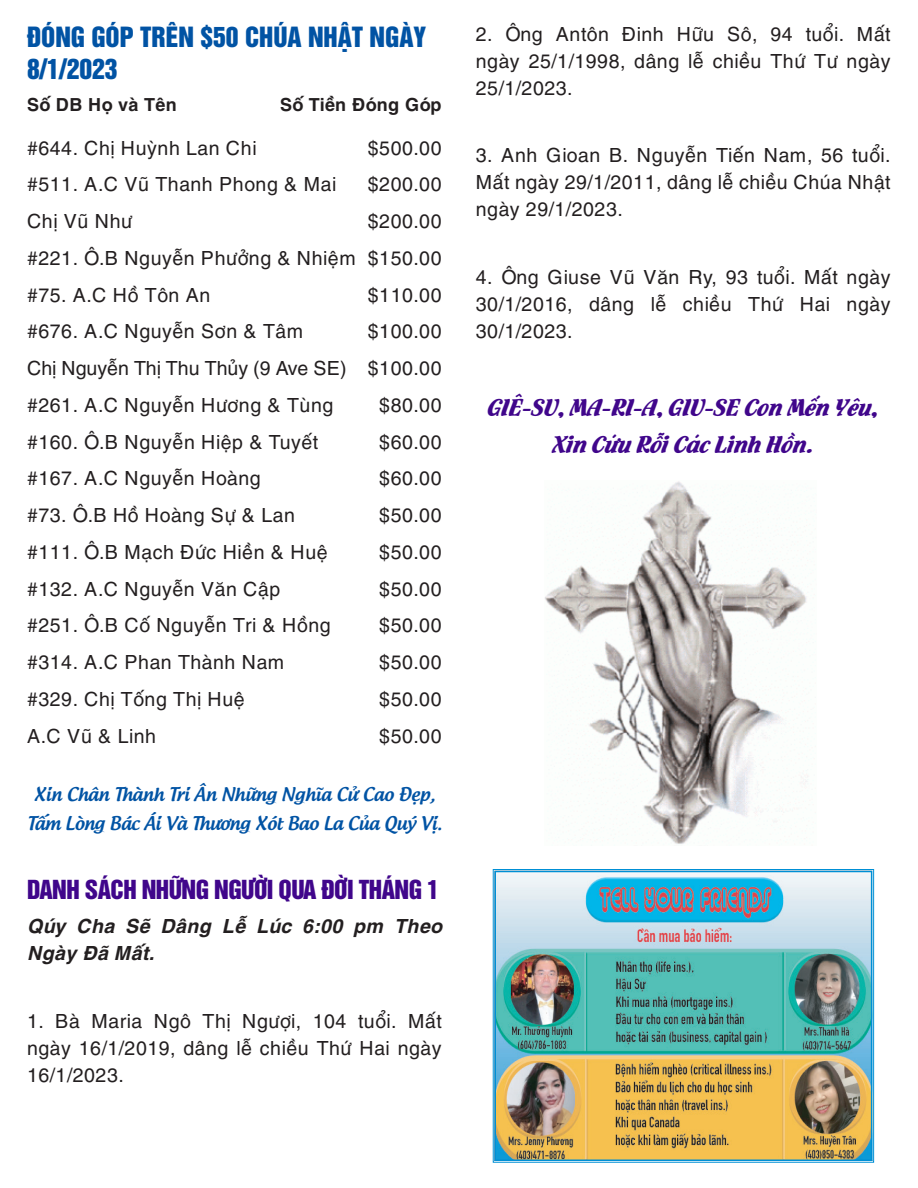
<style>
.page{position:relative;width:918px;height:1188px;background:#fff}
.page>*{position:absolute;margin:0;border:0;box-sizing:border-box;transform-origin:0 0}
.t1{font:25.5px "UTM Flamenco";color:#40068b}
.Paragraph_1{font:25.5px/31.5px "UTM Helvet Ins";color:#0153a4}
.Paragraph_1-2{font:24px "UTM Helvet Ins";letter-spacing:-.02em;color:#40068b}
.t2{font:19.5px/27px "UTM Helve";color:#231f20;text-align:justify}
.t3{font:italic 700 19.5px/27px "UTM Helve";color:#231f20}
.t4{font:19.5px "UTM Helve";letter-spacing:-.03em;color:#231f20}
.t5{font:18px "UTM Androgyne";letter-spacing:-.01em;color:#0153a4}
.Thong_Bao_Title{font:700 18px "UTM Helve";color:#231f20}
</style>
<div class="page">
<img style="left:545px;top:481px;width:264px;height:363px">
<img style="left:494px;top:870px;width:379px;height:292px">
<p class="Paragraph_1" style="left:27px;top:20px;width:401px">ĐÓNG GÓP TRÊN $50 CHÚA NHẬT NGÀY<br>8/1/2023</p>
<p class="Thong_Bao_Title" style="left:27px;top:90px;width:152px">Số DB Họ và Tên</p>
<p class="Thong_Bao_Title" style="left:280px;top:90px;width:164px">Số Tiền Đóng Góp</p>
<p class="t2" style="left:27px;top:132px;width:231px">#644. Chị Huỳnh Lan Chi</p>
<p class="t2" style="left:368px;top:132px;width:76px">$500.00</p>
<p class="t2" style="left:27px;top:169px;width:311px">#511. A.C Vũ Thanh Phong &amp; Mai</p>
<p class="t2" style="left:368px;top:169px;width:76px">$200.00</p>
<p class="t2" style="left:27px;top:206px;width:107px">Chị Vũ Như</p>
<p class="t2" style="left:368px;top:206px;width:76px">$200.00</p>
<p class="t2" style="left:27px;top:242px;width:417px">#221. Ô.B Nguyễn Phưởng &amp; Nhiệm $150.00</p>
<p class="t2" style="left:27px;top:279px;width:186px">#75. A.C Hồ Tôn An</p>
<p class="t2" style="left:368px;top:279px;width:76px">$110.00</p>
<p class="t2" style="left:27px;top:316px;width:278px">#676. A.C Nguyễn Sơn &amp; Tâm</p>
<p class="t2" style="left:368px;top:316px;width:76px">$100.00</p>
<p class="t4" style="left:27px;top:353px;width:417px">Chị Nguyễn Thị Thu Thủy (9 Ave SE) $100.00</p>
<p class="t2" style="left:27px;top:389px;width:308px">#261. A.C Nguyễn Hương &amp; Tùng</p>
<p class="t2" style="left:379px;top:389px;width:64px">$80.00</p>
<p class="t2" style="left:27px;top:426px;width:293px">#160. Ô.B Nguyễn Hiệp &amp; Tuyết</p>
<p class="t2" style="left:379px;top:426px;width:64px">$60.00</p>
<p class="t2" style="left:27px;top:463px;width:236px">#167. A.C Nguyễn Hoàng</p>
<p class="t2" style="left:379px;top:463px;width:64px">$60.00</p>
<p class="t2" style="left:27px;top:500px;width:270px">#73. Ô.B Hồ Hoàng Sự &amp; Lan</p>
<p class="t2" style="left:379px;top:500px;width:64px">$50.00</p>
<p class="t2" style="left:27px;top:536px;width:303px">#111. Ô.B Mạch Đức Hiền &amp; Huệ</p>
<p class="t2" style="left:379px;top:536px;width:64px">$50.00</p>
<p class="t2" style="left:27px;top:573px;width:255px">#132. A.C Nguyễn Văn Cập</p>
<p class="t2" style="left:379px;top:573px;width:64px">$50.00</p>
<p class="t2" style="left:27px;top:610px;width:306px">#251. Ô.B Cố Nguyễn Tri &amp; Hồng</p>
<p class="t2" style="left:379px;top:610px;width:64px">$50.00</p>
<p class="t2" style="left:27px;top:647px;width:260px">#314. A.C Phan Thành Nam</p>
<p class="t2" style="left:379px;top:647px;width:64px">$50.00</p>
<p class="t2" style="left:27px;top:683px;width:220px">#329. Chị Tống Thị Huệ</p>
<p class="t2" style="left:379px;top:683px;width:64px">$50.00</p>
<p class="t2" style="left:27px;top:720px;width:131px">A.C Vũ &amp; Linh</p>
<p class="t2" style="left:379px;top:720px;width:64px">$50.00</p>
<p class="t5" style="left:34px;top:779px;width:403px">Xin Chân Thành Tri Ân Những Nghĩa Cử Cao Đẹp,</p>
<p class="t5" style="left:27px;top:808px;width:417px">Tấm Lòng Bác Ái Và Thương Xót Bao La Của Quý Vị.</p>
<p class="Paragraph_1-2" style="left:27px;top:870px;width:414px">DANH SÁCH NHỮNG NGƯỜI QUA ĐỜI THÁNG 1</p>
<p class="t3" style="left:27px;top:910px;width:417px">Qúy Cha Sẽ Dâng Lễ Lúc 6:00 pm Theo<br>Ngày Đã Mất.</p>
<p class="t2" style="left:27px;top:1005px;width:417px">1. Bà Maria Ngô Thị Ngượi, 104 tuổi. Mất ngày 16/1/2019, dâng lễ chiều Thứ Hai ngày 16/1/2023.</p>
<p class="t2" style="left:476px;top:19px;width:417px">2. Ông Antôn Đinh Hữu Sô, 94 tuổi. Mất ngày 25/1/1998, dâng lễ chiều Thứ Tư ngày 25/1/2023.</p>
<p class="t2" style="left:476px;top:140px;width:417px">3. Anh Gioan B. Nguyễn Tiến Nam, 56 tuổi.<br>Mất ngày 29/1/2011, dâng lễ chiều Chúa Nhật ngày 29/1/2023.</p>
<p class="t2" style="left:476px;top:262px;width:417px">4. Ông Giuse Vũ Văn Ry, 93 tuổi. Mất ngày 30/1/2016, dâng lễ chiều Thứ Hai ngày 30/1/2023.</p>
<p class="t1" style="left:488px;top:390px;width:392px">GIÊ-SU, MA-RI-A, GIU-SE Con Mến Yêu,</p>
<p class="t1" style="left:553px;top:427px;width:262px">Xin Cứu Rỗi Các Linh Hồn.</p>
</div>
